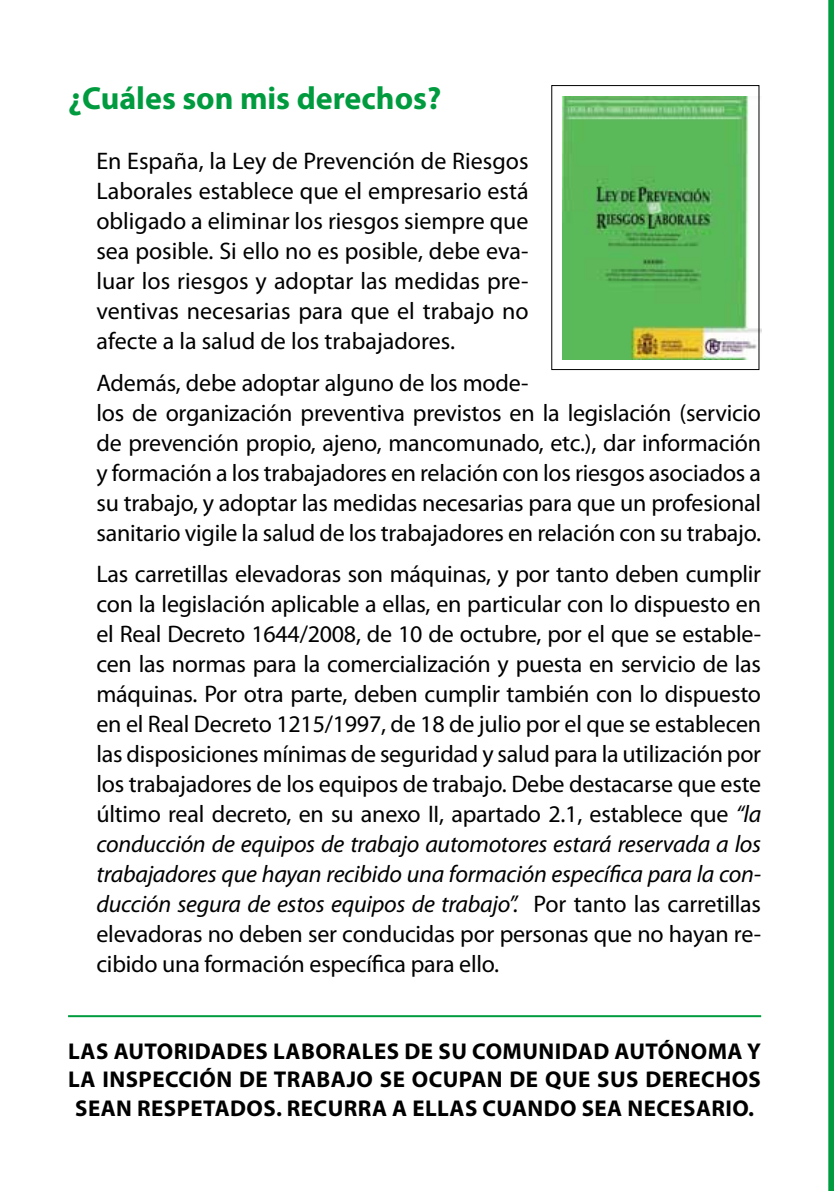
<style>
.page{position:relative;width:834px;height:1191px;background:#fff}
.page>*{position:absolute;margin:0;border:0;box-sizing:border-box;transform-origin:0 0}
.t1{font:700 32px "Myriad Pro";color:#009b3e}
.t2{font:24px/30px "Myriad Pro";letter-spacing:-.01em;color:#000;text-align:justify}
.t3{font:700 23px/28.6px "Myriad Pro";letter-spacing:.02em;color:#000;text-align:justify}
.s1{font-style:italic}
</style>
<div class="page">
<svg style="left:828px;top:0;width:5px;height:1191px;background:#10a14a"></svg>
<hr style="left:68px;top:1015px;width:693px;height:2px;background:#009b3e">
<img style="left:562px;top:96px;width:199px;height:264px">
<div style="left:551px;top:85px;width:208px;height:285px;border:1px solid #000"></div>
<p class="t1" style="left:68px;top:77px;width:374px">¿CUÁLES SON MIS DERECHOS?</p>
<p class="t2" style="left:96px;top:146px;width:433px">En España, la Ley de Prevención de Riesgos Laborales establece que el empresario está obligado a eliminar los riesgos siempre que sea posible. Si ello no es posible, debe eva&shy;luar los riesgos y adoptar las medidas pre&shy;ventivas necesarias para que el trabajo no afecte a la salud de los trabajadores.</p>
<p class="t2" style="left:96px;top:367px;width:666px;text-align:left">Además, debe adoptar alguno de los mode-<br>los de organización preventiva previstos en la legislación (servicio de prevención propio, ajeno, mancomunado, etc.), dar información y formación a los trabajadores en relación con los riesgos asociados a su trabajo, y adoptar las medidas necesarias para que un profesional sanitario vigile la salud de los trabajadores en relación con su trabajo.</p>
<p class="t2" style="left:96px;top:558px;width:666px">Las carretillas elevadoras son máquinas, y por tanto deben cumplir con la legislación aplicable a ellas, en particular con lo dispuesto en el Real Decreto 1644/2008, de 10 de octubre, por el que se estable&shy;cen las normas para la comercialización y puesta en servicio de las máquinas. Por otra parte, deben cumplir también con lo dispuesto en el Real Decreto 1215/1997, de 18 de julio por el que se establecen las disposiciones mínimas de seguridad y salud para la utilización por los trabajadores de los equipos de trabajo. Debe destacarse que este último real decreto, en su anexo II, apartado 2.1, establece que <span class="s1">“la conducción de equipos de trabajo automotores estará reservada a los trabajadores que hayan recibido una formación específica para la con&shy;ducción segura de estos equipos de trabajo”.</span> Por tanto las carretillas elevadoras no deben ser conducidas por personas que no hayan re&shy;cibido una formación específica para ello.</p>
<p class="t3" style="left:68px;top:1035px;width:694px">LAS AUTORIDADES LABORALES DE SU COMUNIDAD AUTÓNOMA Y LA INSPECCIÓN DE TRABAJO SE OCUPAN DE QUE SUS DERECHOS SEAN RESPETADOS. RECURRA A ELLAS CUANDO SEA NECESARIO.</p>
</div>
